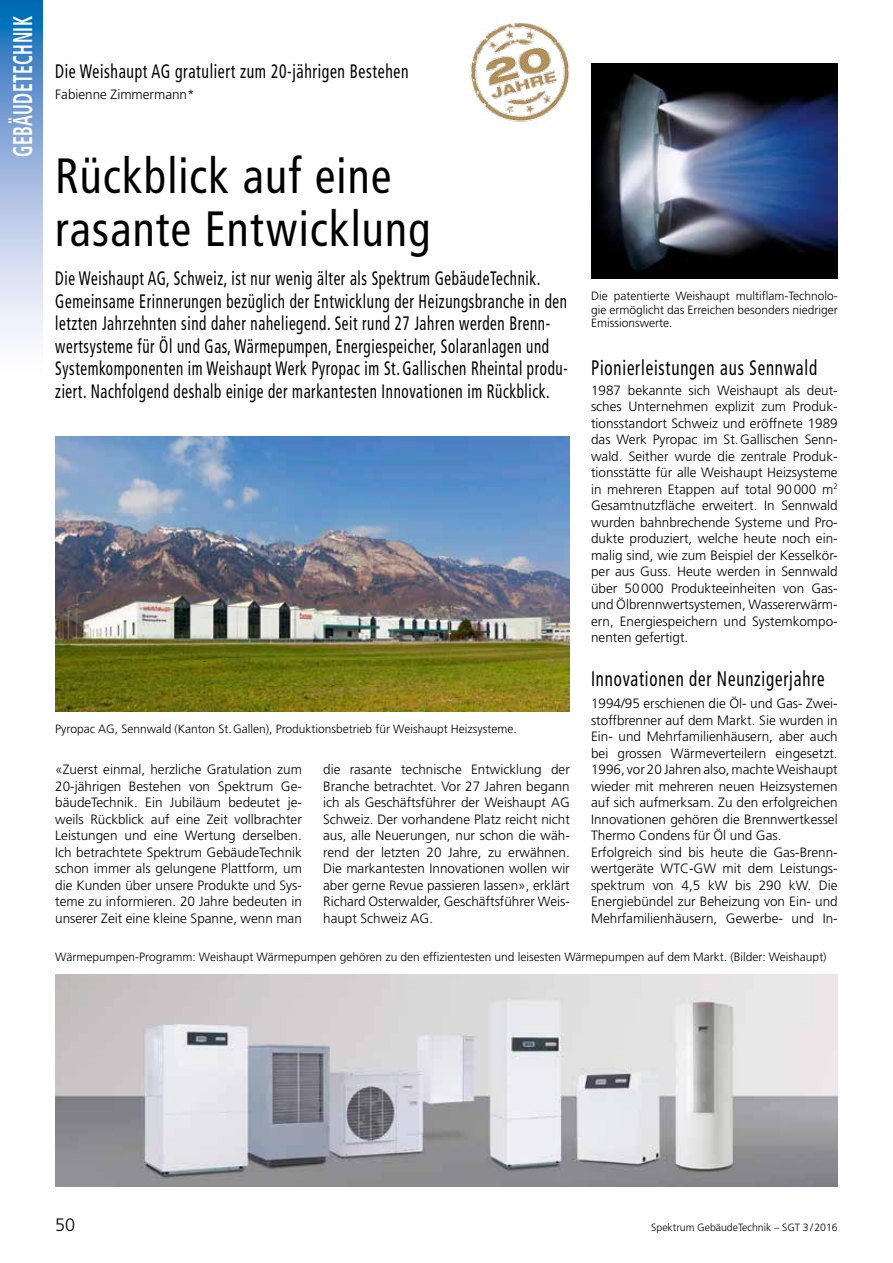
<style>
.page{position:relative;width:893px;height:1263px;background:#fff}
.page>*{position:absolute;margin:0;border:0;box-sizing:border-box;transform-origin:0 0}
.t1{font:condensed 49.5px/52.5px "Frutiger";letter-spacing:.025em;color:#000;scale:.92 1}
.t2{font:700 condensed 27px "Frutiger";letter-spacing:.03em;color:#fff;scale:.65 1}
.t3{font:condensed 21px "Frutiger";letter-spacing:.05em;color:#000;scale:.8 1}
.t4{font:condensed 19.5px/22.5px "Frutiger";letter-spacing:.04em;color:#000;scale:.77 1}
.t5{font:condensed 19.5px "Frutiger";letter-spacing:.04em;color:#000;scale:.8 1}
.t6{font:300 18px "Frutiger";color:#000}
.t7{font:300 13.5px/16.5px "Frutiger";color:#000;text-align:justify}
.t8{font:300 12px/13.5px "Frutiger";color:#000;text-align:justify}
.t9{font:300 10.5px "Frutiger";color:#000}
</style>
<div class="page">
<svg style="left:0;top:0;width:43px;height:338px;background:#90b3dc"></svg>
<img style="left:55px;top:437px;width:515px;height:274px">
<img style="left:591px;top:64px;width:247px;height:214px">
<img style="left:55px;top:974px;width:783px;height:213px">
<img style="left:470px;top:23px;width:125px;height:106px">
<h2 class="t2" style="left:7px;top:157px;width:219px;rotate:-90deg">GEBÄUDETECHNIK</h2>
<h3 class="t5" style="left:55px;top:60px;width:443px">Die Weishaupt AG gratuliert zum 20-jährigen Bestehen</h3>
<p class="t7" style="left:55px;top:86px;width:141px">Fabienne Zimmermann*</p>
<h1 class="t1" style="left:55px;top:150px;width:409px">Rückblick auf eine rasante Entwicklung</h1>
<p class="t4" style="left:55px;top:268px;width:667px">Die Weishaupt AG, Schweiz, ist nur wenig älter als Spektrum GebäudeTechnik.<br>Gemeinsame Erinnerungen bezüglich der Entwicklung der Heizungsbranche in den letzten Jahrzehnten sind daher naheliegend. Seit rund 27 Jahren werden Brenn&shy;wertsysteme für Öl und Gas, Wärmepumpen, Energiespeicher, Solaranlagen und Systemkomponenten im Weishaupt Werk Pyropac im St. Gallischen Rheintal produ&shy;ziert. Nachfolgend deshalb einige der markantesten Innovationen im Rückblick.</p>
<p class="t8" style="left:55px;top:722px;width:463px">Pyropac AG, Sennwald (Kanton St.Gallen), Produktionsbetrieb für Weishaupt Heizsysteme.</p>
<p class="t7" style="left:55px;top:761px;width:248px">«Zuerst einmal, herzliche Gratulation zum 20-jährigen Bestehen von Spektrum Ge&shy;bäudeTechnik. Ein Jubiläum bedeutet je&shy;weils Rückblick auf eine Zeit vollbrachter Leistungen und eine Wertung derselben.<br>Ich betrachtete Spektrum GebäudeTechnik schon immer als gelungene Plattform, um die Kunden über unsere Produkte und Sys&shy;teme zu informieren. 20 Jahre bedeuten in unserer Zeit eine kleine Spanne, wenn man</p>
<p class="t7" style="left:323px;top:761px;width:248px">die rasante technische Entwicklung der Branche betrachtet. Vor 27 Jahren begann ich als Geschäftsführer der Weishaupt AG Schweiz. Der vorhandene Platz reicht nicht aus, alle Neuerungen, nur schon die wäh&shy;rend der letzten 20 Jahre, zu erwähnen.<br>Die markantesten Innovationen wollen wir aber gerne Revue passieren lassen», erklärt Richard Osterwalder, Geschäftsführer Weis&shy;haupt Schweiz AG.</p>
<p class="t8" style="left:591px;top:289px;width:248px">Die patentierte Weishaupt multiflam-Technolo&shy;gie ermöglicht das Erreichen besonders niedriger Emissionswerte.</p>
<h3 class="t3" style="left:591px;top:355px;width:284px">Pionierleistungen aus Sennwald</h3>
<p class="t7" style="left:591px;top:382px;width:248px">1987 bekannte sich Weishaupt als deut&shy;sches Unternehmen explizit zum Produk&shy;tionsstandort Schweiz und eröffnete 1989 das Werk Pyropac im St.Gallischen Senn&shy;wald. Seither wurde die zentrale Produk&shy;tionsstätte für alle Weishaupt Heizsysteme in mehreren Etappen auf total 90000 m<sup>2<br></sup>Gesamtnutzfläche erweitert. In Sennwald wurden bahnbrechende Systeme und Pro&shy;dukte produziert, welche heute noch ein&shy;malig sind, wie zum Beispiel der Kesselkör&shy;per aus Guss. Heute werden in Sennwald über 50000 Produkteeinheiten von Gas&shy;und Ölbrennwertsystemen, Wassererwärm&shy;ern, Energiespeichern und Systemkompo&shy;nenten gefertigt.</p>
<h3 class="t3" style="left:591px;top:667px;width:293px">Innovationen der Neunzigerjahre</h3>
<p class="t7" style="left:591px;top:695px;width:248px;text-align:left">1994/95 erschienen die Öl- und Gas- Zwei&shy;stoffbrenner auf dem Markt. Sie wurden in Ein- und Mehrfamilienhäusern, aber auch bei grossen Wärmeverteilern eingesetzt.<br>1996, vor 20 Jahren also, machte Weishaupt wieder mit mehreren neuen Heizsystemen auf sich aufmerksam. Zu den erfolgreichen Innovationen gehören die Brennwertkessel Thermo Condens für Öl und Gas.<br>Erfolgreich sind bis heute die Gas-Brenn&shy;wertgeräte WTC-GW mit dem Leistungs&shy;spektrum von 4,5 kW bis 290 kW. Die Energiebündel zur Beheizung von Ein- und Mehrfamilienhäusern, Gewerbe- und In-</p>
<p class="t8" style="left:55px;top:950px;width:773px">Wärmepumpen-Programm: Weishaupt Wärmepumpen gehören zu den effizientesten und leisesten Wärmepumpen auf dem Markt. (Bilder: Weishaupt)</p>
<h3 class="t6" style="left:55px;top:1215px;width:22px">50</h3>
<p class="t9" style="left:651px;top:1221px;width:188px">Spektrum GebäudeTechnik – SGT 3/2016</p>
</div>
